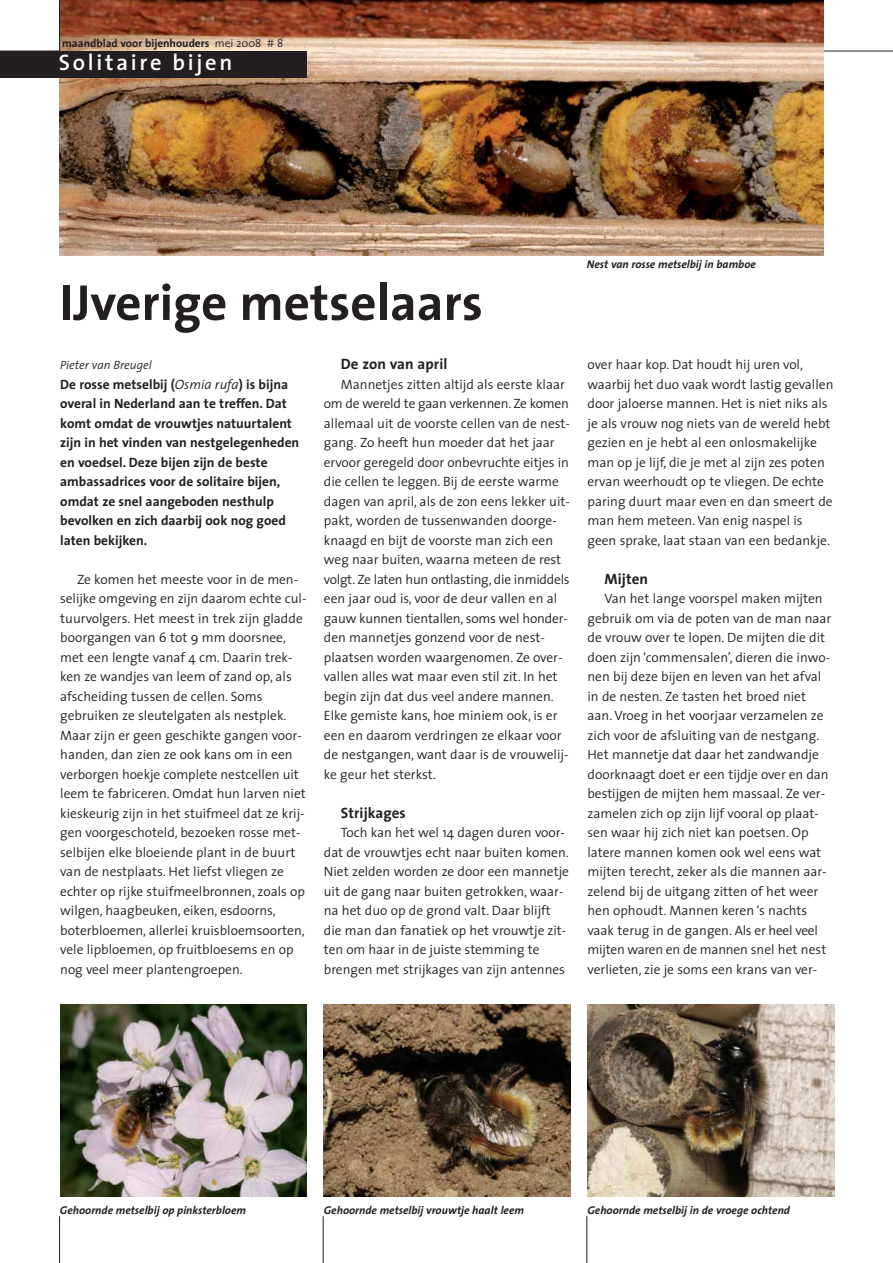
<style>
.page{position:relative;width:893px;height:1263px;background:#fff}
.page>*{position:absolute;margin:0;border:0;box-sizing:border-box;transform-origin:0 0}
.t1{font:700 51px "The Sans";color:#231f20}
.t2{font:600 22.5px "The Sans";letter-spacing:.12em;color:#fff}
.t3{font:700 15px "The Sans";letter-spacing:.005em;color:#231f20}
.t4{font:300 13.5px/19.5px "The Sans";color:#231f20}
.t5{font:700 13.5px/19.5px "The Sans";color:#231f20}
.t6{font:italic 300 12px "The Sans";color:#231f20}
.t7{font:italic 700 11.25px "The Sans";color:#231f20}
.t8{font:700 11.25px "The Sans";color:#231f20}
.s1{font-weight:300}
.s2{font-weight:300;font-style:italic}
</style>
<div class="page">
<hr style="left:0;top:51px;width:893px;height:1px;background:#231f20">
<img style="left:60px;top:0;width:763px;height:255px">
<hr style="left:59px;top:0;width:1px;height:51px;background:#231f20">
<hr style="left:59px;top:1216px;width:1px;height:47px;background:#231f20">
<hr style="left:323px;top:1216px;width:1px;height:47px;background:#231f20">
<hr style="left:586px;top:1216px;width:1px;height:47px;background:#231f20">
<img style="left:587px;top:1005px;width:247px;height:192px">
<img style="left:324px;top:1005px;width:246px;height:191px">
<img style="left:60px;top:1005px;width:247px;height:192px">
<div style="left:0;top:51px;width:306px;height:26px;background:#231f20"></div>
<p class="t8" style="left:62px;top:39px;width:223px">maandblad voor bijenhouders <span class="s1">mei 2008 # 8</span></p>
<h2 class="t2" style="left:59px;top:53px;width:175px">Solitaire bijen</h2>
<h1 class="t1" style="left:60px;top:283px;width:425px">IJverige metselaars</h1>
<p class="t6" style="left:60px;top:360px;width:93px">Pieter van Breugel</p>
<p class="t5" style="left:60px;top:376px;width:241px">De rosse metselbij (<span class="s2">Osmia rufa</span>) is bijna overal in Nederland aan te treffen. Dat komt omdat de vrouwtjes natuurtalent zijn in het vinden van nestgelegenheden en voedsel. Deze bijen zijn de beste ambassadrices voor de solitaire bijen, omdat ze snel aangeboden nesthulp bevolken en zich daarbij ook nog goed laten bekijken.</p>
<p class="t4" style="left:60px;top:571px;width:248px;text-indent:17px">Ze komen het meeste voor in de men&shy;selijke omgeving en zijn daarom echte cul&shy;tuurvolgers. Het meest in trek zijn gladde boorgangen van 6 tot 9 mm doorsnee, met een lengte vanaf 4 cm. Daarin trek&shy;ken ze wandjes van leem of zand op, als afscheiding tussen de cellen. Soms gebruiken ze sleutelgaten als nestplek.<br>Maar zijn er geen geschikte gangen voor&shy;handen, dan zien ze ook kans om in een verborgen hoekje complete nestcellen uit leem te fabriceren. Omdat hun larven niet kieskeurig zijn in het stuifmeel dat ze krij&shy;gen voorgeschoteld, bezoeken rosse met&shy;selbijen elke bloeiende plant in de buurt van de nestplaats. Het liefst vliegen ze echter op rijke stuifmeelbronnen, zoals op wilgen, haagbeuken, eiken, esdoorns, boterbloemen, allerlei kruisbloemsoorten, vele lipbloemen, op fruitbloesems en op nog veel meer plantengroepen.</p>
<p class="t3" style="left:341px;top:358px;width:108px">De zon van april</p>
<p class="t4" style="left:324px;top:376px;width:248px;text-indent:17px">Mannetjes zitten altijd als eerste klaar om de wereld te gaan verkennen. Ze komen allemaal uit de voorste cellen van de nest&shy;gang. Zo heeft hun moeder dat het jaar ervoor geregeld door onbevruchte eitjes in die cellen te leggen. Bij de eerste warme dagen van april, als de zon eens lekker uit&shy;pakt, worden de tussenwanden doorge&shy;knaagd en bijt de voorste man zich een weg naar buiten, waarna meteen de rest volgt. Ze laten hun ontlasting, die inmiddels een jaar oud is, voor de deur vallen en al gauw kunnen tientallen, soms wel honder&shy;den mannetjes gonzend voor de nest&shy;plaatsen worden waargenomen. Ze over&shy;vallen alles wat maar even stil zit. In het begin zijn dat dus veel andere mannen.<br>Elke gemiste kans, hoe miniem ook, is er een en daarom verdringen ze elkaar voor de nestgangen, want daar is de vrouwelij&shy;ke geur het sterkst.</p>
<p class="t3" style="left:341px;top:807px;width:66px">Strijkages</p>
<p class="t4" style="left:324px;top:824px;width:247px;text-indent:17px">Toch kan het wel 14 dagen duren voor&shy;dat de vrouwtjes echt naar buiten komen.<br>Niet zelden worden ze door een mannetje uit de gang naar buiten getrokken, waar&shy;na het duo op de grond valt. Daar blijft die man dan fanatiek op het vrouwtje zit&shy;ten om haar in de juiste stem ming te brengen met strijkages van zijn antennes</p>
<p class="t7" style="left:587px;top:260px;width:171px">Nest van rosse metselbij in bamboe</p>
<p class="t4" style="left:587px;top:356px;width:247px">over haar kop. Dat houdt hij uren vol, waarbij het duo vaak wordt lastig gevallen door jaloerse mannen. Het is niet niks als je als vrouw nog niets van de wereld hebt gezien en je hebt al een on losmakelijke man op je lijf, die je met al zijn zes poten ervan weerhoudt op te vliegen. De echte paring duurt maar even en dan smeert de man hem meteen. Van enig naspel is geen sprake, laat staan van een bedankje.</p>
<p class="t3" style="left:604px;top:573px;width:45px">Mijten</p>
<p class="t4" style="left:587px;top:590px;width:245px;text-indent:17px">Van het lange voorspel maken mijten gebruik om via de poten van de man naar de vrouw over te lopen. De mijten die dit doen zijn ‘commensalen’, dieren die inwo&shy;nen bij deze bijen en leven van het afval in de nesten. Ze tasten het broed niet aan. Vroeg in het voorjaar verzamelen ze zich voor de afsluiting van de nestgang.<br>Het mannetje dat daar het zandwandje doorknaagt doet er een tijdje over en dan bestijgen de mijten hem massaal. Ze ver&shy;zamelen zich op zijn lijf vooral op plaat&shy;sen waar hij zich niet kan poetsen. Op latere mannen komen ook wel eens wat mijten terecht, zeker als die mannen aar&shy;zelend bij de uitgang zitten of het weer hen ophoudt. Mannen keren ‘s nachts vaak terug in de gangen. Als er heel veel mijten waren en de mannen snel het nest verlieten, zie je soms een krans van ver-</p>
<p class="t7" style="left:60px;top:1205px;width:188px">Gehoornde metselbij op pinksterbloem</p>
<p class="t7" style="left:324px;top:1205px;width:202px">Gehoornde metselbij vrouwtje haalt leem</p>
<p class="t7" style="left:587px;top:1205px;width:204px">Gehoornde metselbij in de vroege ochtend</p>
</div>
